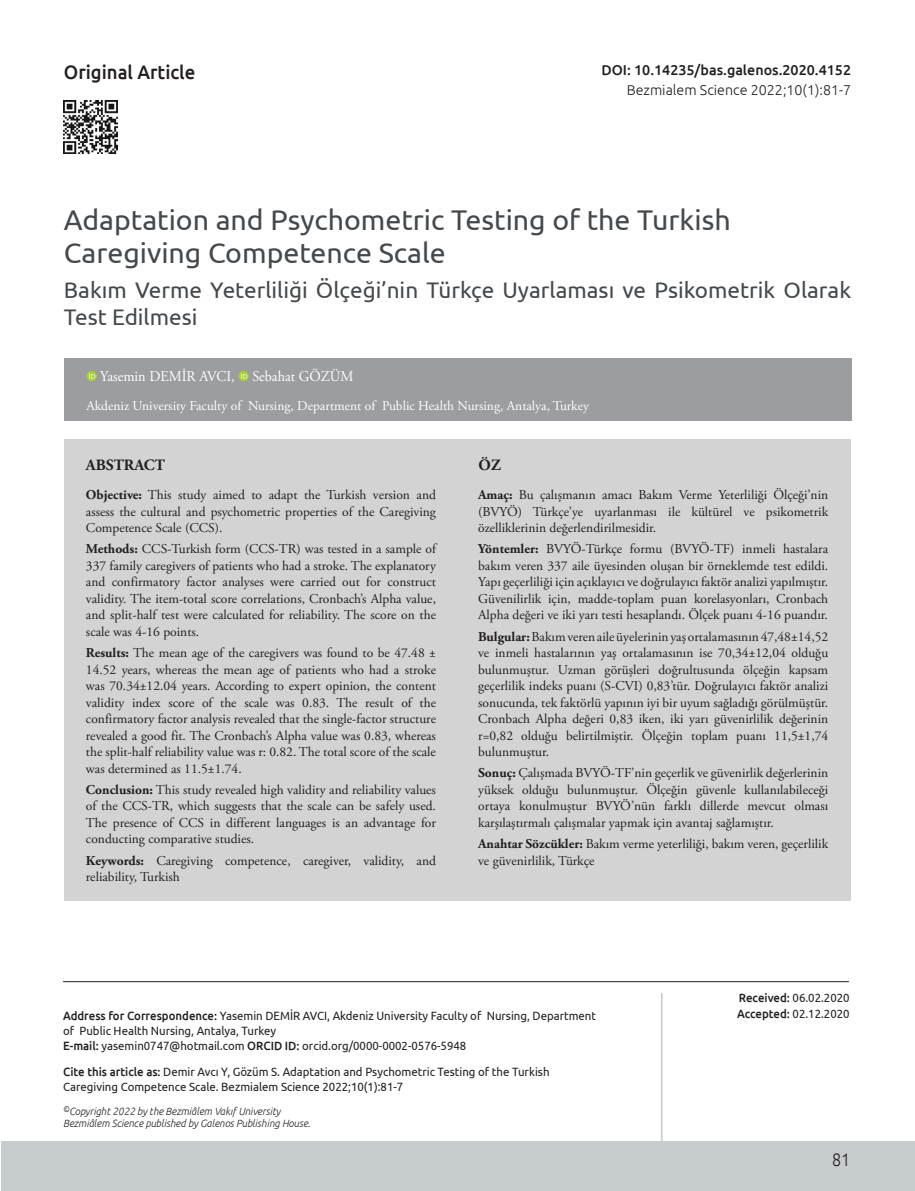
<style>
.page{position:relative;width:915px;height:1191px;background:#fff}
.page>*{position:absolute;margin:0;border:0;box-sizing:border-box;transform-origin:0 0}
.BASLIK{font:28.5px/33px "Ubuntu";color:#45494c}
._2__BASLIK{font:22.5px/27px "Ubuntu";color:#45494c}
.t1{font:500 19.5px "Ubuntu";color:#231f20;scale:.95 1}
.t2{font:300 18px "Ubuntu";color:#231f20;scale:.9 1}
.OZET{font:700 15.75px "Adobe Garamond Pro";color:#231f20}
.YAZARLAR{font:15px "Adobe Garamond Pro";color:#fff;scale:.95 1}
.DOİ{font:500 14.25px "Ubuntu";color:#231f20}
.SAYFA_ARA{font:300 14.25px "Ubuntu";color:#231f20}
.OZET-2{font:13.5px/16.5px "Adobe Garamond Pro";color:#231f20;text-align:justify}
.KURUM{font:13.5px "Adobe Garamond Pro";color:#fff}
.CITE_AS{font:12px/15px "Ubuntu";color:#231f20;scale:.95 1}
.t3{font:italic 300 10.5px/12px "Ubuntu";color:#231f20;scale:.95 1}
.s1{font-weight:700}
.s2{font-weight:500}
</style>
<div class="page">
<hr style="left:0;top:1141px;width:1px;height:50px;background:#c7cccd">
<div style="left:1px;top:1141px;width:913px;height:50px;background:#c7cccd"></div>
<div style="left:64px;top:359px;width:786px;height:62px;background:#9b9da1"></div>
<div style="left:64px;top:439px;width:786px;height:461px;background:#d2d3d2"></div>
<svg style="left:86px;top:371px;width:11px;height:10px"></svg>
<svg style="left:89px;top:373px;width:6px;height:5px"></svg>
<svg style="left:238px;top:371px;width:11px;height:10px"></svg>
<svg style="left:241px;top:373px;width:6px;height:5px"></svg>
<hr style="left:63px;top:981px;width:785px;height:1px;background:#231f20">
<img style="left:64px;top:100px;width:53px;height:54px">
<hr style="left:660px;top:993px;width:2px;height:148px;background:#c7cccd">
<p class="t1" style="left:64px;top:60px;width:140px">Original Article</p>
<p class="DOİ" style="left:601px;top:61px;width:251px">DOI: 10.14235/bas.galenos.2020.4152</p>
<p class="SAYFA_ARA" style="left:626px;top:81px;width:226px">Bezmialem Science 2022;10(1):81-7</p>
<p class="BASLIK" style="left:64px;top:202px;width:668px">Adaptation and Psychometric Testing of the Turkish<br>Caregiving Competence Scale</p>
<p class="_2__BASLIK" style="left:64px;top:276px;width:788px">Bakım Verme Yeterliliği Ölçeği’nin Türkçe Uyarlaması ve Psikometrik Olarak<br>Test Edilmesi</p>
<p class="YAZARLAR" style="left:100px;top:367px;width:268px">Yasemin DEMİR AVCI, Sebahat GÖZÜM</p>
<p class="KURUM" style="left:86px;top:397px;width:504px">Akdeniz University Faculty of Nursing, Department of Public Health Nursing, Antalya, Turkey</p>
<p class="OZET" style="left:86px;top:455px;width:80px">ABSTRACT</p>
<p class="OZET" style="left:478px;top:455px;width:24px">ÖZ</p>
<p class="OZET-2" style="left:86px;top:487px;width:351px"><span class="s1">Objective:</span> This study aimed to adapt the Turkish version and assess the cultural and psychometric properties of the Caregiving Competence Scale (CCS).</p>
<p class="OZET-2" style="left:86px;top:541px;width:351px"><span class="s1">Methods:</span> CCS-Turkish form (CCS-TR) was tested in a sample of 337 family caregivers of patients who had a stroke. The explanatory and confirmatory factor analyses were carried out for construct validity. The item-total score correlations, Cronbach’s Alpha value, and split-half test were calculated for reliability. The score on the scale was 4-16 points.</p>
<p class="OZET-2" style="left:86px;top:645px;width:351px"><span class="s1">Results:</span> The mean age of the caregivers was found to be 47.48 ± 14.52 years, whereas the mean age of patients who had a stroke was 70.34±12.04 years. According to expert opinion, the content validity index score of the scale was 0.83. The result of the confirmatory factor analysis revealed that the single-factor structure revealed a good fit. The Cronbach’s Alpha value was 0.83, whereas the split-half reliability value was r: 0.82. The total score of the scale was determined as 11.5±1.74.</p>
<p class="OZET-2" style="left:86px;top:782px;width:351px"><span class="s1">Conclusion:</span> This study revealed high validity and reliability values of the CCS-TR, which suggests that the scale can be safely used.<br>The presence of CCS in different languages is an advantage for conducting comparative studies.</p>
<p class="OZET-2" style="left:86px;top:852px;width:351px"><span class="s1">Keywords:</span> Caregiving competence, caregiver, validity, and reliability, Turkish</p>
<p class="OZET-2" style="left:478px;top:487px;width:351px"><span class="s1">Amaç:</span> Bu çalışmanın amacı Bakım Verme Yeterliliği Ölçeği’nin (BVYÖ) Türkçe’ye uyarlanması ile kültürel ve psikometrik özelliklerinin değerlendirilmesidir.</p>
<p class="OZET-2" style="left:478px;top:541px;width:351px"><span class="s1">Yöntemler:</span> BVYÖ-Türkçe formu (BVYÖ-TF) inmeli hastalara bakım veren 337 aile üyesinden oluşan bir örneklemde test edildi.<br>Yapı geçerliliği için açıklayıcı ve doğrulayıcı faktör analizi yapılmıştır.<br>Güvenilirlik için, madde-toplam puan korelasyonları, Cronbach Alpha değeri ve iki yarı testi hesaplandı. Ölçek puanı 4-16 puandır.</p>
<p class="OZET-2" style="left:478px;top:628px;width:351px"><span class="s1">Bulgular:</span> Bakım veren aile üyelerinin yaş ortalamasının 47,48±14,52 ve inmeli hastalarının yaş ortalamasının ise 70,34±12,04 olduğu bulunmuştur. Uzman görüşleri doğrultusunda ölçeğin kapsam geçerlilik indeks puanı (S-CVI) 0,83’tür. Doğrulayıcı faktör analizi sonucunda, tek faktörlü yapının iyi bir uyum sağladığı görülmüştür.<br>Cronbach Alpha değeri 0,83 iken, iki yarı güvenirlilik değerinin r=0,82 olduğu belirtilmiştir. Ölçeğin toplam puanı 11,5±1,74 bulunmuştur.</p>
<p class="OZET-2" style="left:478px;top:765px;width:351px"><span class="s1">Sonuç:</span> Çalışmada BVYÖ-TF’nin geçerlik ve güvenirlik değerlerinin yüksek olduğu bulunmuştur. Ölçeğin güvenle kullanılabileceği ortaya konulmuştur BVYÖ’nün farklı dillerde mevcut olması karşılaştırmalı çalışmalar yapmak için avantaj sağlamıştır.</p>
<p class="OZET-2" style="left:478px;top:836px;width:351px"><span class="s1">Anahtar Sözcükler:</span> Bakım verme yeterliliği, bakım veren, geçerlilik ve güvenirlilik, Türkçe</p>
<p class="CITE_AS" style="left:63px;top:1007px;width:562px"><span class="s2">Address for Correspondence:</span> Yasemin DEMİR AVCI, Akdeniz University Faculty of Nursing, Department of Public Health Nursing, Antalya, Turkey</p>
<p class="CITE_AS" style="left:63px;top:1038px;width:426px"><span class="s2">E-mail:</span> yasemin0747@hotmail.com <span class="s2">ORCID ID:</span> orcid.org/0000-0002-0576-5948</p>
<p class="CITE_AS" style="left:63px;top:1064px;width:513px"><span class="s2">Cite this article as:</span> Demir Avcı Y, Gözüm S. Adaptation and Psychometric Testing of the Turkish<br>Caregiving Competence Scale. Bezmialem Science 2022;10(1):81-7</p>
<p class="t3" style="left:63px;top:1105px;width:262px"><sup>©</sup>Copyright 2022 by the Bezmiâlem Vakıf University<br>Bezmiâlem Science published by Galenos Publishing House.</p>
<p class="CITE_AS" style="left:738px;top:990px;width:118px"><span class="s2">Received:</span> 06.02.2020</p>
<p class="CITE_AS" style="left:737px;top:1006px;width:120px"><span class="s2">Accepted:</span> 02.12.2020</p>
<h3 class="t2" style="left:831px;top:1148px;width:22px">81</h3>
</div>
